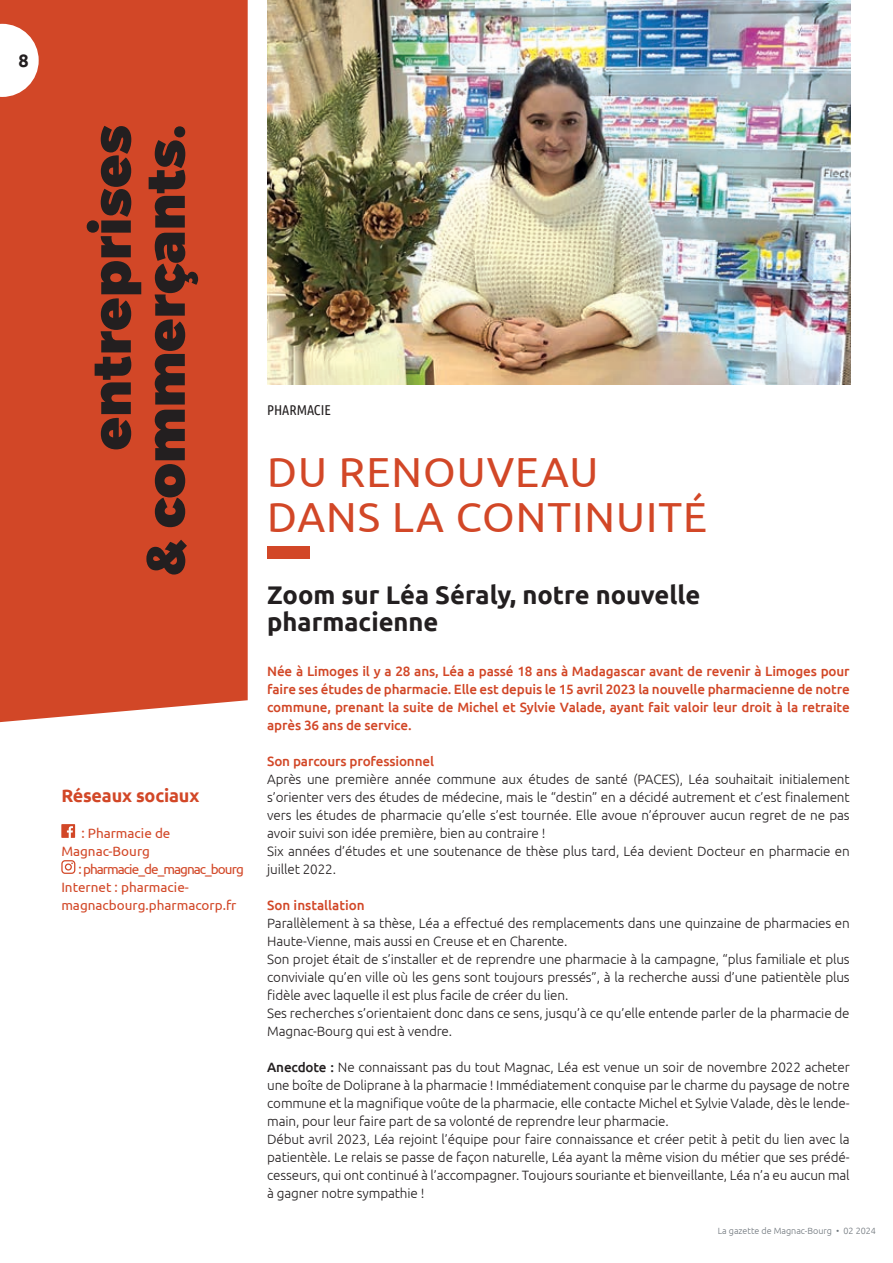
<style>
.page{position:relative;width:893px;height:1263px;background:#fff}
.page>*{position:absolute;margin:0;border:0;box-sizing:border-box;transform-origin:0 0}
.t1{font:900 54px/54px "Montserrat";color:#231f20;text-align:right}
.t2{font:42px/45px "Ubuntu";letter-spacing:.025em;color:#d24727}
.t3{font:700 25.5px/27px "Ubuntu";color:#231f20}
.t4{font:700 18px "Ubuntu";letter-spacing:-.01em;color:#d24727}
.t5{font:700 18px "Ubuntu";color:#231f20}
.t6{font:14.25px "Ubuntu Condensed";color:#231f20}
.t7{font:300 13.5px/18px "Ubuntu";letter-spacing:-.01em;color:#231f20}
.t8{font:500 13.5px/18px "Ubuntu";letter-spacing:-.01em;color:#d24727;text-align:justify}
.t9{font:13.5px/18px "Ubuntu";color:#d24727}
.t10{font:300 9px "Ubuntu";color:#6e757b}
.s1{font-weight:500}
</style>
<div class="page">
<div style="left:0;top:0;width:248px;height:722px;background:#d24727"></div>
<svg style="left:0;top:24px;width:39px;height:73px"></svg>
<div style="left:267px;top:546px;width:43px;height:13px;background:#d24727"></div>
<img style="left:267px;top:0;width:583px;height:384px">
<svg style="left:61px;top:824px;width:14px;height:14px"></svg>
<svg style="left:61px;top:860px;width:14px;height:14px"></svg>
<h3 class="t5" style="left:18px;top:49px;width:12px">8</h3>
<h1 class="t1" style="left:86px;top:577px;width:454px;rotate:-90deg">entreprises<br>&amp; commerçants.</h1>
<h3 class="t4" style="left:61px;top:784px;width:140px">Réseaux sociaux</h3>
<p class="t9" style="left:61px;top:824px;width:111px;text-indent:20px">: Pharmacie de<br>Magnac-Bourg</p>
<p class="t9" style="left:61px;top:860px;width:184px;text-indent:17px">: pharmacie_de_magnac_bourg<br>Internet : pharmacie&shy;magnacbourg.pharmacorp.fr</p>
<p class="t6" style="left:267px;top:401px;width:63px">PHARMACIE</p>
<h2 class="t2" style="left:267px;top:448px;width:248px">Du renouvea</h2>
<h2 class="t2" style="left:267px;top:448px;width:441px;text-indent:302px">u dans la continuité</h2>
<h3 class="t3" style="left:267px;top:581px;width:435px">Zoom sur Léa Séraly, notre nouvelle pharmacienne</h3>
<p class="t8" style="left:267px;top:661px;width:584px">Née à Limoges il y a 28 ans, Léa a passé 18 ans à Madagascar avant de revenir à Limoges pour faire ses études de pharmacie. Elle est depuis le 15 avril 2023 la nouvelle pharmacienne de notre commune, prenant la suite de Michel et Sylvie Valade, ayant fait valoir leur droit à la retraite après 36 ans de service.</p>
<p class="t8" style="left:267px;top:751px;width:168px">Son parcours professionnel</p>
<p class="t7" style="left:267px;top:770px;width:584px">Après une première année commune aux études de santé (PACES), Léa souhaitait initialement s’orienter vers des études de médecine, mais le “destin” en a décidé autrement et c’est finalement vers les études de pharmacie qu’elle s’est tournée. Elle avoue n’éprouver aucun regret de ne pas avoir suivi son idée première, bien au contraire !<br>Six années d’études et une soutenance de thèse plus tard, Léa devient Docteur en pharmacie en juillet 2022.</p>
<p class="t8" style="left:267px;top:895px;width:99px">Son installation</p>
<p class="t7" style="left:267px;top:914px;width:584px">Parallèlement à sa thèse, Léa a effectué des remplacements dans une quinzaine de pharmacies en Haute-Vienne, mais aussi en Creuse et en Charente.<br>Son projet était de s’installer et de reprendre une pharmacie à la campagne, “plus familiale et plus conviviale qu’en ville où les gens sont toujours pressés”, à la recherche aussi d’une patientèle plus fidèle avec laquelle il est plus facile de créer du lien.<br>Ses recherches s’orientaient donc dans ce sens, jusqu’à ce qu’elle entende parler de la pharmacie de Magnac-Bourg qui est à vendre.</p>
<p class="t7" style="left:267px;top:1058px;width:584px"><span class="s1">Anecdote :</span> Ne connaissant pas du tout Magnac, Léa est venue un soir de novembre 2022 acheter une boîte de Doliprane à la pharmacie ! Immédiatement conquise par le charme du paysage de notre commune et la magnifique voûte de la pharmacie, elle contacte Michel et Sylvie Valade, dès le lende&shy;main, pour leur faire part de sa volonté de reprendre leur pharmacie.<br>Début avril 2023, Léa rejoint l’équipe pour faire connaissance et créer petit à petit du lien avec la patientèle. Le relais se passe de façon naturelle, Léa ayant la même vision du métier que ses prédé&shy;cesseurs, qui ont continué à l’accompagner. Toujours souriante et bienveillante, Léa n’a eu aucun mal à gagner notre sympathie !</p>
<p class="t10" style="left:718px;top:1225px;width:160px">La gazette de Magnac-Bourg • 02 2024</p>
</div>
